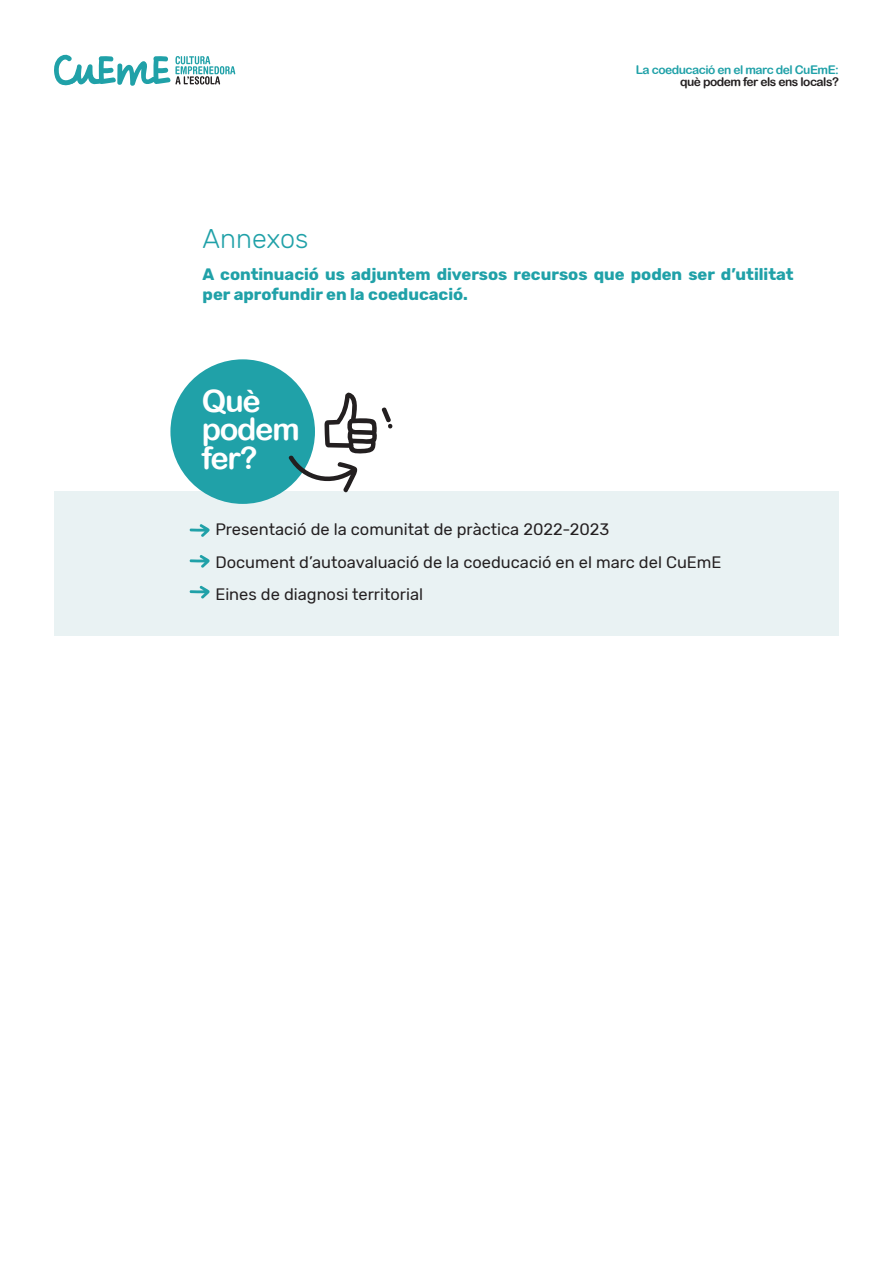
<style>
.page{position:relative;width:893px;height:1263px;background:#fff}
.page>*{position:absolute;margin:0;border:0;box-sizing:border-box;transform-origin:0 0}
.t1{font:30.9px/28.5px "Arial Rounded MT Bold";letter-spacing:-.04em;color:#fff}
.t2{font:300 27px "Rubik";color:#20a1a8}
.t3{font:16.5px/32.5px "Rubik";color:#231f20}
.t4{font:700 16.5px/19.8px "Rubik";color:#20a1a8}
.t5{font:12px "Arial Rounded MT Bold";letter-spacing:-.04em;color:#20a1a8}
.t6{font:12px "Arial Rounded MT Bold";letter-spacing:-.04em;color:#231f20}
</style>
<div class="page">
<svg style="left:54px;top:54px;width:181px;height:32px"></svg>
<div style="left:54px;top:491px;width:785px;height:145px;background:#e9f2f3"></div>
<svg style="left:189px;top:524px;width:21px;height:13px"></svg>
<svg style="left:189px;top:555px;width:21px;height:13px"></svg>
<svg style="left:189px;top:585px;width:21px;height:14px"></svg>
<div style="left:170px;top:359px;width:145px;height:145px;background:#20a1a8;border-radius:50%"></div>
<svg style="left:288px;top:392px;width:105px;height:101px"></svg>
<p class="t5" style="left:636px;top:62px;width:205px">La coeducació en el marc del CuEmE:</p>
<p class="t6" style="left:680px;top:74px;width:160px">què podem fer els ens locals?</p>
<h2 class="t2" style="left:203px;top:223px;width:107px">Annexos</h2>
<p class="t4" style="left:203px;top:265px;width:593px">A continuació us adjuntem diversos recursos que poden ser d’utilitat per aprofundir en la coeducació.</p>
<h1 class="t1" style="left:202px;top:386px;width:99px">Què podem fer?</h1>
<p class="t3" style="left:215px;top:513px;width:508px">Presentació de la comunitat de pràctica 2022-2023<br>Document d’autoavaluació de la coeducació en el marc del CuEmE<br>Eines de diagnosi territorial</p>
</div>
